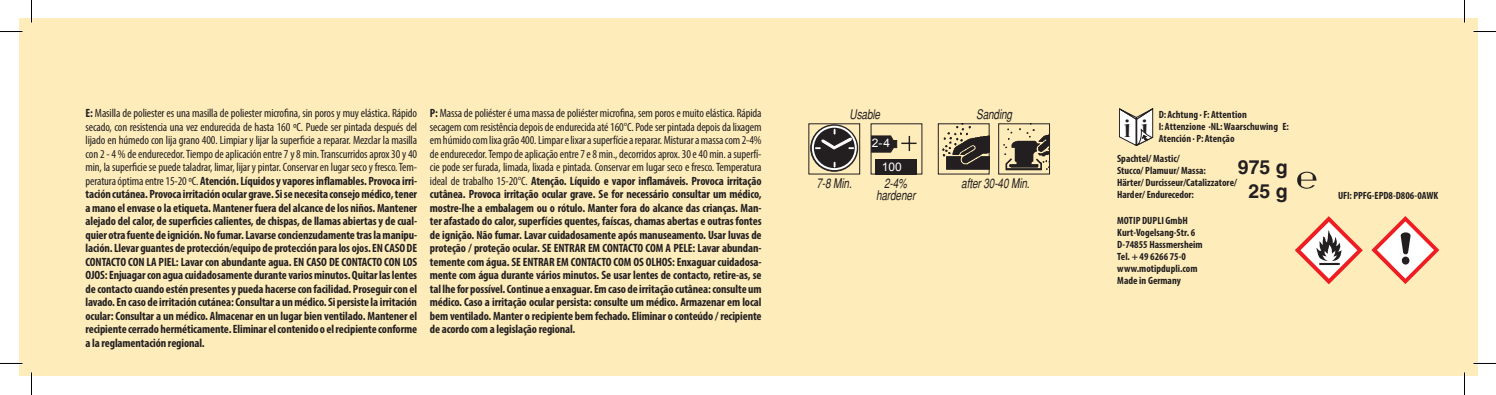
<style>
.page{position:relative;width:1496px;height:395px;background:#fff}
.page>*{position:absolute;margin:0;border:0;box-sizing:border-box;transform-origin:0 0}
.t1{font:700 condensed 28.35px "Nueva Std";color:#231f20}
.t2{font:700 19.5px "Helvetica";color:#231f20}
.t3{font:italic condensed 13.35px/12.1px "Helvetica";letter-spacing:-.01em;color:#231f20;text-align:center;scale:.91 1}
.t4{font:700 condensed 12px/13.5px "Myriad Pro";letter-spacing:-.01em;color:#231f20;text-align:justify}
.t5{font:11.85px/23px "Arial";color:#fff}
.t6{font:700 condensed 10.5px/12px "Myriad Pro";color:#231f20}
.s1{font-weight:400}
</style>
<div class="page">
<div style="left:19px;top:19px;width:1458px;height:357px;background:#feedbb"></div>
<svg style="left:1295px;top:216px;width:68px;height:68px"></svg>
<svg style="left:1371px;top:216px;width:68px;height:68px"></svg>
<img style="left:1003px;top:128px;width:45px;height:43px">
<div style="left:998px;top:123px;width:52px;height:51px;border:1px solid #231f20"></div>
<img style="left:942px;top:126px;width:45px;height:44px">
<div style="left:938px;top:123px;width:51px;height:51px;border:1px solid #231f20"></div>
<svg style="left:811px;top:125px;width:47px;height:46px"></svg>
<div style="left:810px;top:124px;width:48px;height:47px;border:1px solid #231f20;border-radius:50%"></div>
<div style="left:812px;top:126px;width:45px;height:44px;border:2px solid #fff;border-radius:50%"></div>
<svg style="left:816px;top:130px;width:37px;height:20px"></svg>
<svg style="left:873px;top:135px;width:44px;height:18px"></svg>
<div style="left:876px;top:159px;width:41px;height:15px;background:#231f20"></div>
<div style="left:871px;top:123px;width:51px;height:51px;border:1px solid #231f20"></div>
<svg style="left:1297px;top:172px;width:19px;height:17px"></svg>
<svg style="left:1119px;top:108px;width:34px;height:38px"></svg>
<hr style="left:0;top:362px;width:22px;height:2px;background:#fff">
<hr style="left:1473px;top:362px;width:23px;height:2px;background:#fff">
<hr style="left:1463px;top:0;width:2px;height:22px;background:#fff">
<hr style="left:1463px;top:372px;width:2px;height:23px;background:#fff">
<svg style="left:0;top:31px;width:22px;height:1px"></svg>
<svg style="left:1473px;top:31px;width:23px;height:1px"></svg>
<svg style="left:0;top:363px;width:22px;height:1px"></svg>
<svg style="left:1473px;top:363px;width:23px;height:1px"></svg>
<svg style="left:31px;top:0;width:1px;height:22px"></svg>
<svg style="left:31px;top:372px;width:1px;height:23px"></svg>
<svg style="left:1464px;top:0;width:1px;height:22px"></svg>
<svg style="left:1464px;top:372px;width:1px;height:23px"></svg>
<p class="t4" style="left:86px;top:106px;width:333px">E: <span class="s1">Masilla de poliester es una masilla de poliester microfina, sin poros y muy elástica. Rápido secado, con resistencia una vez endurecida de hasta 160 ºC. Puede ser pintada después del lijado en húmedo con lija grano 400. Limpiar y lijar la superficie a reparar. Mezclar la masilla con 2 - 4 % de endurecedor. Tiempo de aplicación entre 7 y 8 min. Transcurridos aprox 30 y 40 min, la superficie se puede taladrar, limar, lijar y pintar. Conservar en lugar seco y fresco. Tem&shy;peratura óptima entre 15-20 ºC.</span> Atención. Líquidos y vapores inflamables. Provoca irri&shy;tación cutánea. Provoca irritación ocular grave. Si se necesita consejo médico, tener a mano el envase o la etiqueta. Mantener fuera del alcance de los niños. Mantener alejado del calor, de superficies calientes, de chispas, de llamas abiertas y de cual&shy;quier otra fuente de ignición. No fumar. Lavarse concienzudamente tras la manipu&shy;lación. Llevar guantes de protección/equipo de protección para los ojos. EN CASO DE CONTACTO CON LA PIEL: Lavar con abundante agua. EN CASO DE CONTACTO CON LOS OJOS: Enjuagar con agua cuidadosamente durante varios minutos. Quitar las lentes de contacto cuando estén presentes y pueda hacerse con facilidad. Proseguir con el lavado. En caso de irritación cutánea: Consultar a un médico. Si persiste la irritación ocular: Consultar a un médico. Almacenar en un lugar bien ventilado. Mantener el recipiente cerrado herméticamente. Eliminar el contenido o el recipiente conforme a la reglamentación regional.</p>
<p class="t4" style="left:430px;top:106px;width:333px">P: <span class="s1">Massa de poliéster é uma massa de poliéster microfina, sem poros e muito elástica. Rápida secagem com resistência depois de endurecida até 160°C. Pode ser pintada depois da lixagem em húmido com lixa grão 400. Limpar e lixar a superfície a reparar. Misturar a massa com 2-4% de endurecedor. Tempo de aplicação entre 7 e 8 min., decorridos aprox. 30 e 40 min. a superfí&shy;cie pode ser furada, limada, lixada e pintada. Conservar em lugar seco e fresco. Temperatura ideal de trabalho 15-20°C.</span> Atenção. Líquido e vapor inflamáveis. Provoca irritação cutânea. Provoca irritação ocular grave. Se for necessário consultar um médico, mostre-lhe a embalagem ou o rótulo. Manter fora do alcance das crianças. Man&shy;ter afastado do calor, superfícies quentes, faíscas, chamas abertas e outras fontes de ignição. Não fumar. Lavar cuidadosamente após manuseamento. Usar luvas de proteção / proteção ocular. SE ENTRAR EM CONTACTO COM A PELE: Lavar abundan&shy;temente com água. SE ENTRAR EM CONTACTO COM OS OLHOS: Enxaguar cuidadosa&shy;mente com água durante vários minutos. Se usar lentes de contacto, retire-as, se tal lhe for possível. Continue a enxaguar. Em caso de irritação cutânea: consulte um médico. Caso a irritação ocular persista: consulte um médico. Armazenar em local bem ventilado. Manter o recipiente bem fechado. Eliminar o conteúdo / recipiente de acordo com a legislação regional.</p>
<p class="t3" style="left:850px;top:108px;width:35px">Usable</p>
<p class="t3" style="left:976px;top:108px;width:41px">Sanding</p>
<p class="t5" style="left:882px;top:132px;width:22px;text-indent:-10px">2-4<br>100</p>
<p class="t3" style="left:816px;top:177px;width:40px">7-8 Min.</p>
<p class="t3" style="left:961px;top:177px;width:77px">after 30-40 Min.</p>
<p class="t3" style="left:876px;top:177px;width:45px">2-4% hardener</p>
<h1 class="t1" style="left:1124px;top:116px;width:25px">i i</h1>
<p class="t6" style="left:1159px;top:108px;width:132px">D: Achtung · F: Attention<br>I: Attenzione ·NL: Waarschuwing E:<br>Atención · P: Atenção</p>
<p class="t6" style="left:1117px;top:152px;width:90px">Spachtel/ Mastic/<br>Stucco/ Plamuur/ Massa:</p>
<h2 class="t2" style="left:1238px;top:155px;width:51px">975 g</h2>
<p class="t6" style="left:1117px;top:176px;width:121px">Härter/ Durcisseur/Catalizzatore/<br>Harder/ Endurecedor:</p>
<h2 class="t2" style="left:1249px;top:179px;width:41px">25 g</h2>
<p class="t6" style="left:1117px;top:214px;width:87px">MOTIP DUPLI GmbH<br>Kurt-Vogelsang-Str. 6<br>D-74855 Hassmersheim<br>Tel. + 49 6266 75-0 www.motipdupli.com<br>Made in Germany</p>
<p class="t6" style="left:1338px;top:190px;width:102px">UFI: PPFG-EPD8-D806-0AWK</p>
</div>
